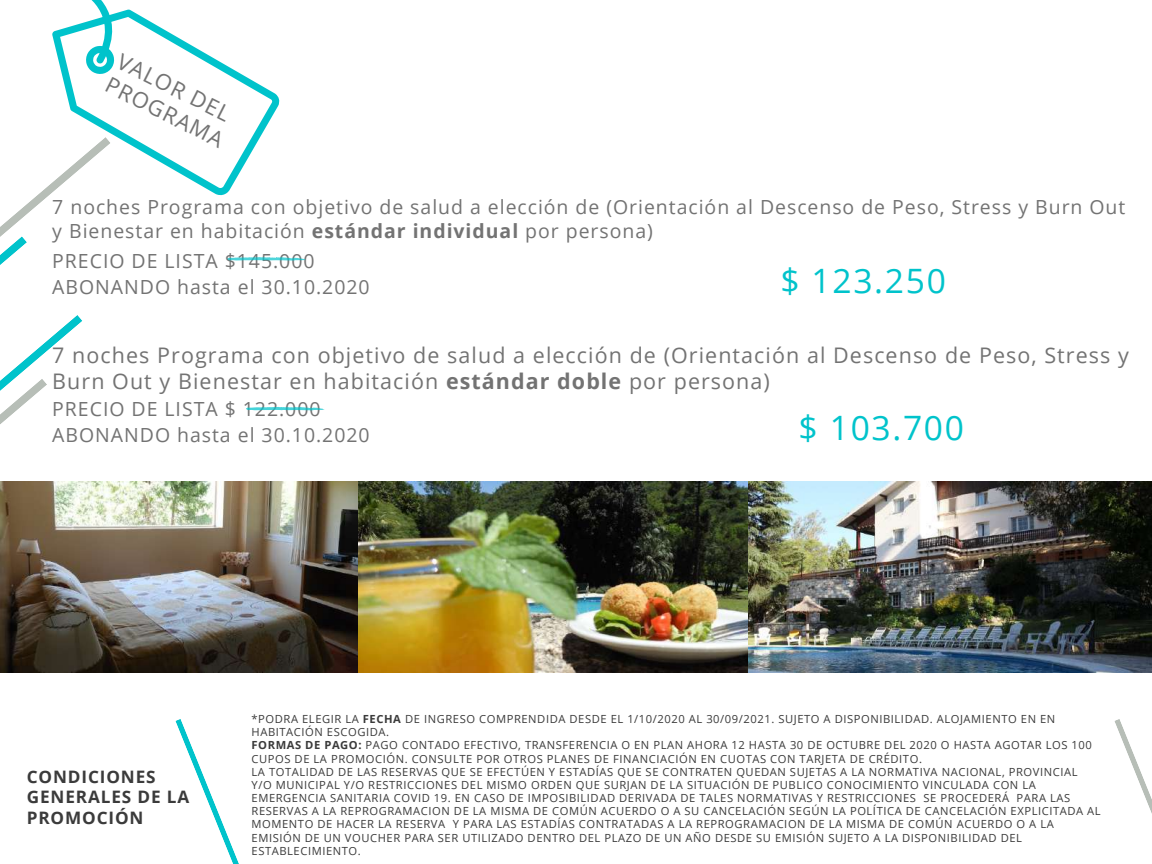
<style>
.page{position:relative;width:1152px;height:864px;background:#fff}
.page>*{position:absolute;margin:0;border:0;box-sizing:border-box;transform-origin:0 0}
.t1{font:33.6px "Open Sans";letter-spacing:.05em;color:#00c3cb}
.t2{font:22.05px/26.4px "Open Sans";color:#737373}
.t3{font:21.45px/25.5px "Open Sans";letter-spacing:.05em;color:#737373}
.t4{font:19.5px/23.4px "Open Sans";letter-spacing:.05em;color:#737373}
.t5{font:700 17.25px/20.2px "Open Sans";letter-spacing:.05em;color:#3b3b3b}
.t6{font:11.25px/13.2px "Open Sans";letter-spacing:.05em;color:#3b3b3b}
.s1{font-weight:700}
</style>
<div class="page">
<img style="left:0;top:481px;width:1152px;height:191px">
<svg style="left:175px;top:719px;width:64px;height:145px"></svg>
<svg style="left:227px;top:257px;width:79px;height:4px"></svg>
<svg style="left:246px;top:407px;width:79px;height:3px"></svg>
<svg style="left:52px;top:10px;width:227px;height:185px"></svg>
<svg style="left:79px;top:0;width:52px;height:74px"></svg>
<svg style="left:0;top:137px;width:111px;height:440px"></svg>
<svg style="left:1114px;top:719px;width:38px;height:95px"></svg>
<h2 class="t2" style="left:125px;top:47px;width:130px;rotate:27deg">VALOR DEL<br>PROGRAMA</h2>
<h3 class="t4" style="left:52px;top:195px;width:1075px">7 noches Programa con objetivo de salud a elección de (Orientación al Descenso de Peso, Stress y Burn Out y Bienestar en habitación <span class="s1">estándar individual</span> por persona)</h3>
<h3 class="t4" style="left:52px;top:249px;width:264px">PRECIO DE LISTA $145.000</h3>
<h3 class="t4" style="left:52px;top:274px;width:319px">ABONANDO hasta el 30.10.2020</h3>
<h1 class="t1" style="left:780px;top:257px;width:167px">$ 123.250</h1>
<h3 class="t3" style="left:52px;top:342px;width:1078px">7 noches Programa con objetivo de salud a elección de (Orientación al Descenso de Peso, Stress y<br>Burn Out y Bienestar en habitación <span class="s1">estándar doble</span> por persona)</h3>
<h3 class="t4" style="left:52px;top:396px;width:319px;line-height:25.5px">PRECIO DE LISTA $ 122.000<br>ABONANDO hasta el 30.10.2020</h3>
<h1 class="t1" style="left:798px;top:404px;width:167px">$ 103.700</h1>
<h3 class="t5" style="left:27px;top:766px;width:164px">CONDICIONES<br>GENERALES DE LA<br>PROMOCIÓN</h3>
<p class="t6" style="left:252px;top:712px;width:851px">*PODRA ELEGIR LA <span class="s1">FECHA</span> DE INGRESO COMPRENDIDA DESDE EL 1/10/2020 AL 30/09/2021. SUJETO A DISPONIBILIDAD. ALOJAMIENTO EN EN HABITACIÓN ESCOGIDA.<br><span class="s1">FORMAS DE PAGO:</span> PAGO CONTADO EFECTIVO, TRANSFERENCIA O EN PLAN AHORA 12 HASTA 30 DE OCTUBRE DEL 2020 O HASTA AGOTAR LOS 100<br>CUPOS DE LA PROMOCIÓN. CONSULTE POR OTROS PLANES DE FINANCIACIÓN EN CUOTAS CON TARJETA DE CRÉDITO.<br>LA TOTALIDAD DE LAS RESERVAS QUE SE EFECTÚEN Y ESTADÍAS QUE SE CONTRATEN QUEDAN SUJETAS A LA NORMATIVA NACIONAL, PROVINCIAL<br>Y/O MUNICIPAL Y/O RESTRICCIONES DEL MISMO ORDEN QUE SURJAN DE LA SITUACIÓN DE PUBLICO CONOCIMIENTO VINCULADA CON LA EMERGENCIA SANITARIA COVID 19. EN CASO DE IMPOSIBILIDAD DERIVADA DE TALES NORMATIVAS Y RESTRICCIONES SE PROCEDERÁ PARA LAS RESERVAS A LA REPROGRAMACION DE LA MISMA DE COMÚN ACUERDO O A SU CANCELACIÓN SEGÚN LA POLÍTICA DE CANCELACIÓN EXPLICITADA AL MOMENTO DE HACER LA RESERVA Y PARA LAS ESTADÍAS CONTRATADAS A LA REPROGRAMACION DE LA MISMA DE COMÚN ACUERDO O A LA EMISIÓN DE UN VOUCHER PARA SER UTILIZADO DENTRO DEL PLAZO DE UN AÑO DESDE SU EMISIÓN SUJETO A LA DISPONIBILIDAD DEL ESTABLECIMIENTO.</p>
</div>
